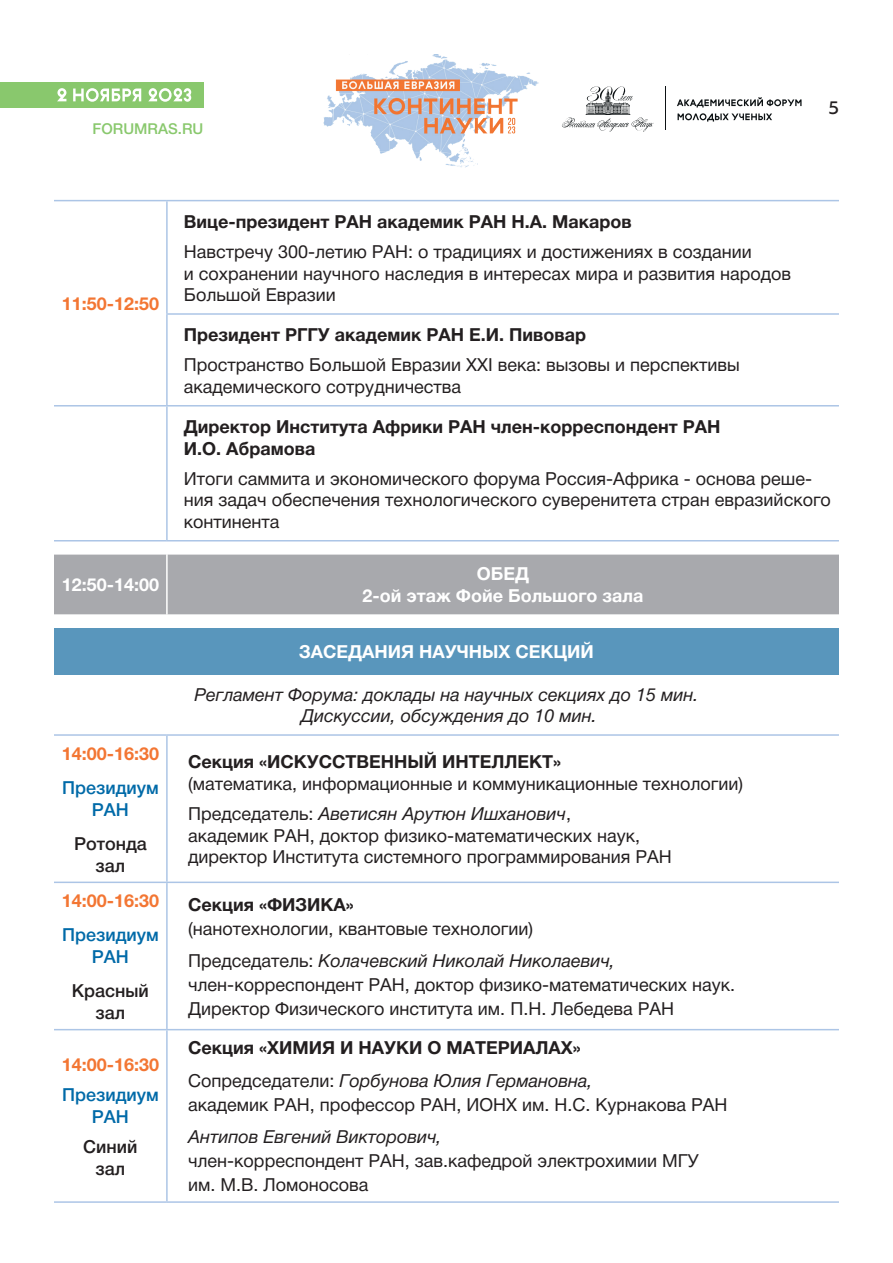
<style>
.page{position:relative;width:893px;height:1263px;background:#fff}
.page>*{position:absolute;margin:0;border:0;box-sizing:border-box;transform-origin:0 0}
.t1{font:18px/21.6px "Helvetica Neue Cyr";color:#231f20}
.t2{font:700 18px/21.6px "Helvetica Neue Cyr";color:#231f20}
.t3{font:italic 18px/21.6px "Helvetica Neue Cyr";color:#231f20;text-align:center}
.t4{font:700 18px/21.6px "Helvetica Neue Cyr";color:#fff;text-align:center}
.t5{font:700 18px "Helvetica Neue Cyr";color:#f37633}
.t6{font:500 18px/21.6px "Helvetica Neue Cyr";color:#006aa8;text-align:center}
.t7{font:500 18px/21.6px "Helvetica Neue Cyr";color:#231f20;text-align:center}
.t8{font:500 18px "Geometria";color:#231f20}
.t9{font:500 15px "Helvetica Neue Cyr";color:#89c86d}
.s1{font-style:italic}
.s2{font-weight:400}
.s3{font-weight:400;font-style:italic}
</style>
<div class="page">
<img style="left:323px;top:54px;width:216px;height:114px">
<svg style="left:677px;top:97px;width:124px;height:10px"></svg>
<svg style="left:678px;top:113px;width:94px;height:9px"></svg>
<svg style="left:562px;top:86px;width:91px;height:46px"></svg>
<hr style="left:665px;top:86px;width:1px;height:44px;background:#0d1214">
<div style="left:0;top:82px;width:203px;height:26px;background:#89c86d"></div>
<svg style="left:73px;top:88px;width:68px;height:14px"></svg>
<svg style="left:148px;top:88px;width:43px;height:14px"></svg>
<svg style="left:57px;top:88px;width:9px;height:13px"></svg>
<div style="left:54px;top:555px;width:785px;height:59px;background:#a8a9ad"></div>
<div style="left:54px;top:628px;width:785px;height:47px;background:#5996bc"></div>
<hr style="left:54px;top:734px;width:113px;height:2px;background:#acc5e6">
<hr style="left:167px;top:734px;width:672px;height:2px;background:#acc5e6">
<hr style="left:166px;top:736px;width:2px;height:145px;background:#acc5e6">
<hr style="left:54px;top:881px;width:113px;height:2px;background:#acc5e6">
<hr style="left:167px;top:881px;width:672px;height:2px;background:#acc5e6">
<hr style="left:166px;top:883px;width:2px;height:146px;background:#acc5e6">
<hr style="left:54px;top:1029px;width:113px;height:1px;background:#acc5e6">
<hr style="left:167px;top:1029px;width:672px;height:1px;background:#acc5e6">
<hr style="left:166px;top:1030px;width:2px;height:171px;background:#acc5e6">
<hr style="left:54px;top:1201px;width:113px;height:2px;background:#acc5e6">
<hr style="left:167px;top:1201px;width:672px;height:2px;background:#acc5e6">
<hr style="left:166px;top:555px;width:2px;height:59px;background:#fff">
<hr style="left:54px;top:200px;width:113px;height:1px;background:#acc5e6">
<hr style="left:54px;top:405px;width:113px;height:1px;background:#acc5e6">
<hr style="left:166px;top:201px;width:2px;height:112px;background:#acc5e6">
<hr style="left:166px;top:315px;width:2px;height:90px;background:#acc5e6">
<hr style="left:166px;top:406px;width:2px;height:134px;background:#acc5e6">
<hr style="left:167px;top:200px;width:672px;height:1px;background:#acc5e6">
<hr style="left:166px;top:313px;width:673px;height:2px;background:#acc5e6">
<hr style="left:167px;top:405px;width:672px;height:1px;background:#acc5e6">
<hr style="left:54px;top:540px;width:113px;height:1px;background:#acc5e6">
<hr style="left:167px;top:540px;width:672px;height:1px;background:#acc5e6">
<p class="t9" style="left:93px;top:121px;width:112px">FORUMRAS.RU</p>
<p class="t8" style="left:828px;top:97px;width:12px">5</p>
<p class="t5" style="left:62px;top:294px;width:99px">11:50-12:50</p>
<p class="t2" style="left:184px;top:211px;width:449px">Вице-президент РАН академик РАН Н.А. Макаров</p>
<p class="t1" style="left:184px;top:241px;width:609px">Навстречу 300-летию РАН: о традициях и достижениях в создании<br>и сохранении научного наследия в интересах мира и развития народов<br>Большой Евразии</p>
<p class="t2" style="left:184px;top:324px;width:404px">Президент РГГУ академик РАН Е.И. Пивовар</p>
<p class="t1" style="left:184px;top:354px;width:558px">Пространство Большой Евразии XXI века: вызовы и перспективы академического сотрудничества</p>
<p class="t2" style="left:184px;top:416px;width:538px">Директор Института Африки РАН член-корреспондент РАН<br>И.О. Абрамова</p>
<p class="t1" style="left:184px;top:468px;width:648px">Итоги саммита и экономического форума Россия-Африка - основа реше&shy;ния задач обеспечения технологического суверенитета стран евразийского континента</p>
<p class="t4" style="left:62px;top:574px;width:99px">12:50-14:00</p>
<p class="t4" style="left:362px;top:563px;width:283px">ОБЕД<br>2-ой этаж Фойе Большого зала</p>
<p class="t4" style="left:299px;top:641px;width:296px">ЗАСЕДАНИЯ НАУЧНЫХ СЕКЦИЙ</p>
<p class="t3" style="left:194px;top:684px;width:506px">Регламент Форума: доклады на научных секциях до 15 мин.<br>Дискуссии, обсуждения до 10 мин.</p>
<p class="t5" style="left:62px;top:743px;width:99px">14:00-16:30</p>
<p class="t6" style="left:62px;top:777px;width:98px">Президиум<br>РАН</p>
<p class="t7" style="left:74px;top:833px;width:74px">Ротонда зал</p>
<p class="t2" style="left:188px;top:751px;width:374px">Секция «ИСКУССТВЕННЫЙ ИНТЕЛЛЕКТ»</p>
<p class="t1" style="left:188px;top:769px;width:556px;line-height:30.2px">(математика, информационные и коммуникационные технологии)<br>Председатель: <span class="s1">Аветисян Арутюн Ишханович</span>,</p>
<p class="t1" style="left:188px;top:825px;width:485px">академик РАН, доктор физико-математических наук, директор Института системного программирования РАН</p>
<p class="t5" style="left:62px;top:891px;width:99px">14:00-16:30</p>
<p class="t6" style="left:62px;top:924px;width:98px">Президиум<br>РАН</p>
<p class="t7" style="left:72px;top:980px;width:79px">Красный зал</p>
<p class="t5" style="left:62px;top:1055px;width:99px">14:00-16:30</p>
<p class="t6" style="left:62px;top:1084px;width:98px">Президиум<br>РАН</p>
<p class="t7" style="left:83px;top:1136px;width:56px">Синий зал</p>
<p class="t2" style="left:188px;top:894px;width:167px">Секция «ФИЗИКА»</p>
<p class="t1" style="left:188px;top:912px;width:428px;line-height:32.5px">(нанотехнологии, квантовые технологии)<br>Председатель: <span class="s1">Колачевский Николай Николаевич,</span></p>
<p class="t1" style="left:188px;top:973px;width:548px;line-height:24px">член-корреспондент РАН, доктор физико-математических наук.<br>Директор Физического института им. П.Н. Лебедева РАН</p>
<p class="t2" style="left:188px;top:1032px;width:406px;line-height:32.5px">Секция «ХИМИЯ И НАУКИ О МАТЕРИАЛАХ»<br><span class="s2">Cопредседатели:</span> <span class="s3">Горбунова Юлия Германовна,</span></p>
<p class="t1" style="left:188px;top:1094px;width:541px">академик РАН, профессор РАН, ИОНХ им. Н.С. Курнакова РАН</p>
<p class="t3" style="left:188px;top:1126px;width:255px">Антипов Евгений Викторович,</p>
<p class="t1" style="left:188px;top:1149px;width:512px;line-height:24px">член-корреспондент РАН, зав.кафедрой электрохимии МГУ им. М.В. Ломоносова</p>
</div>
